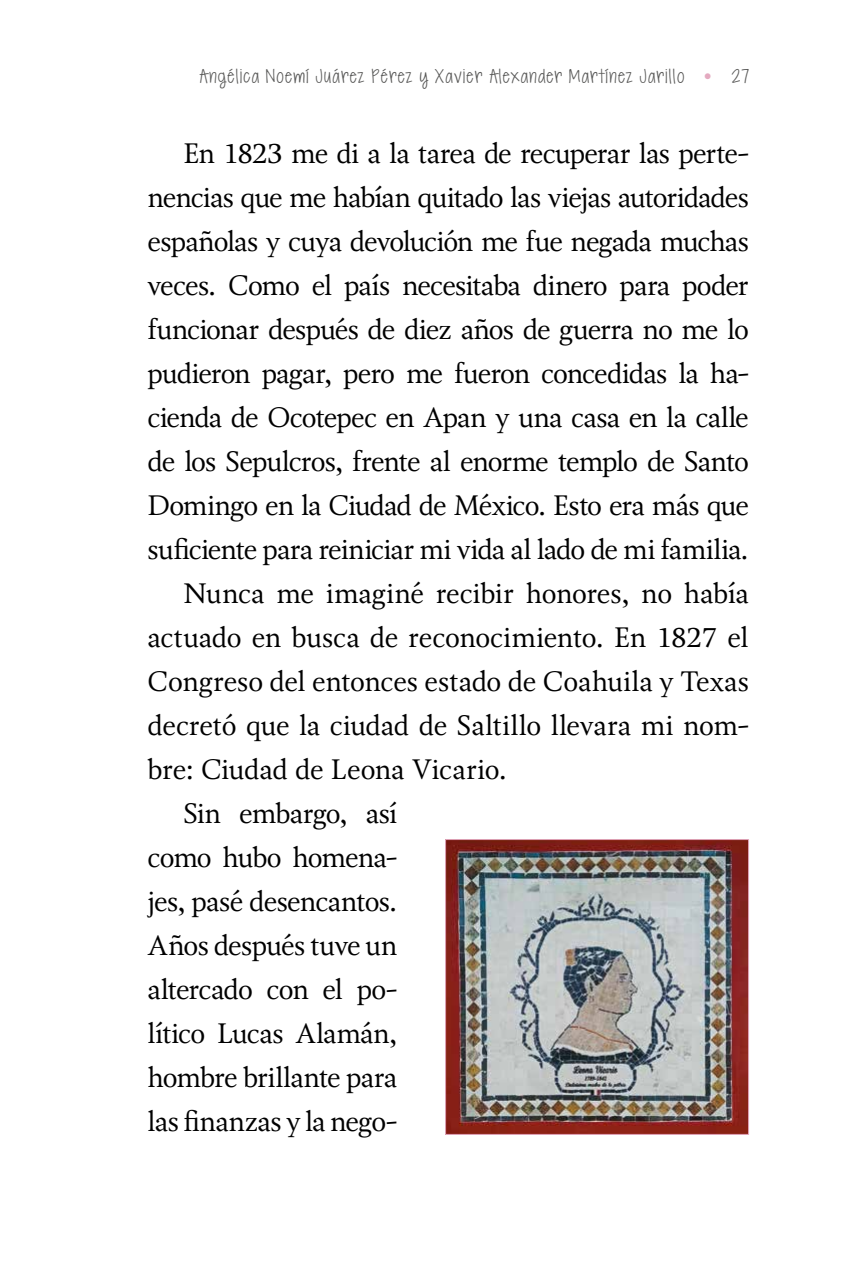
<style>
.page{position:relative;width:851px;height:1276px;background:#fff}
.page>*{position:absolute;margin:0;border:0;box-sizing:border-box;transform-origin:0 0}
.t1{font:28px "Soberana Texto";letter-spacing:-.03em;color:#000}
.t2{font:28px "Soberana Texto";letter-spacing:-.01em;color:#000}
.t3{font:28px "Soberana Texto";color:#000}
.t4{font:18px "KG Seven Sixteen";letter-spacing:.1em;color:#575756}
.s1{font-family:"Minion Pro";font-size:22px;color:#e4aac0}
</style>
<div class="page">
<img style="left:447px;top:841px;width:299px;height:291px">
<div style="left:445px;top:839px;width:303px;height:295px;border:1px solid #e4aac0"></div>
<p class="t4" style="left:200px;top:62px;width:550px">Angélica Noemí Juárez Pérez y Xavier Alexander Martínez Jarillo <span class="s1">•</span> 27</p>
<p class="t1" style="left:183px;top:136px;width:566px">En 1823 me di a la tarea de recuperar las perte-</p>
<p class="t1" style="left:147px;top:180px;width:602px">nencias que me habían quitado las viejas autoridades</p>
<p class="t1" style="left:147px;top:224px;width:602px">españolas y cuya devolución me fue negada muchas</p>
<p class="t1" style="left:147px;top:268px;width:602px">veces. Como el país necesitaba dinero para poder</p>
<p class="t1" style="left:147px;top:312px;width:602px">funcionar después de diez años de guerra no me lo</p>
<p class="t1" style="left:147px;top:356px;width:602px">pudieron pagar, pero me fueron concedidas la ha-</p>
<p class="t1" style="left:147px;top:400px;width:602px">cienda de Ocotepec en Apan y una casa en la calle</p>
<p class="t1" style="left:147px;top:444px;width:602px">de los Sepulcros, frente al enorme templo de Santo</p>
<p class="t1" style="left:147px;top:488px;width:602px">Domingo en la Ciudad de México. Esto era más que</p>
<p class="t1" style="left:147px;top:532px;width:602px">suficiente para reiniciar mi vida al lado de mi familia.</p>
<p class="t3" style="left:183px;top:576px;width:567px">Nunca me imaginé recibir honores, no había</p>
<p class="t2" style="left:147px;top:620px;width:602px">actuado en busca de reconocimiento. En 1827 el</p>
<p class="t1" style="left:147px;top:664px;width:602px">Congreso del entonces estado de Coahuila y Texas</p>
<p class="t2" style="left:147px;top:708px;width:602px">decretó que la ciudad de Saltillo llevara mi nom-</p>
<p class="t1" style="left:147px;top:752px;width:361px">bre: Ciudad de Leona Vicario.</p>
<p class="t1" style="left:183px;top:796px;width:215px">Sin embargo, así</p>
<p class="t1" style="left:147px;top:840px;width:251px">como hubo homena-</p>
<p class="t1" style="left:147px;top:884px;width:251px">jes, pasé desencantos.</p>
<p class="t1" style="left:147px;top:928px;width:251px">Años después tuve un</p>
<p class="t1" style="left:147px;top:972px;width:251px">altercado con el po-</p>
<p class="t1" style="left:147px;top:1015px;width:251px">lítico Lucas Alamán,</p>
<p class="t1" style="left:147px;top:1059px;width:251px">hombre brillante para</p>
<p class="t1" style="left:147px;top:1103px;width:251px">las finanzas y la nego-</p>
</div>
